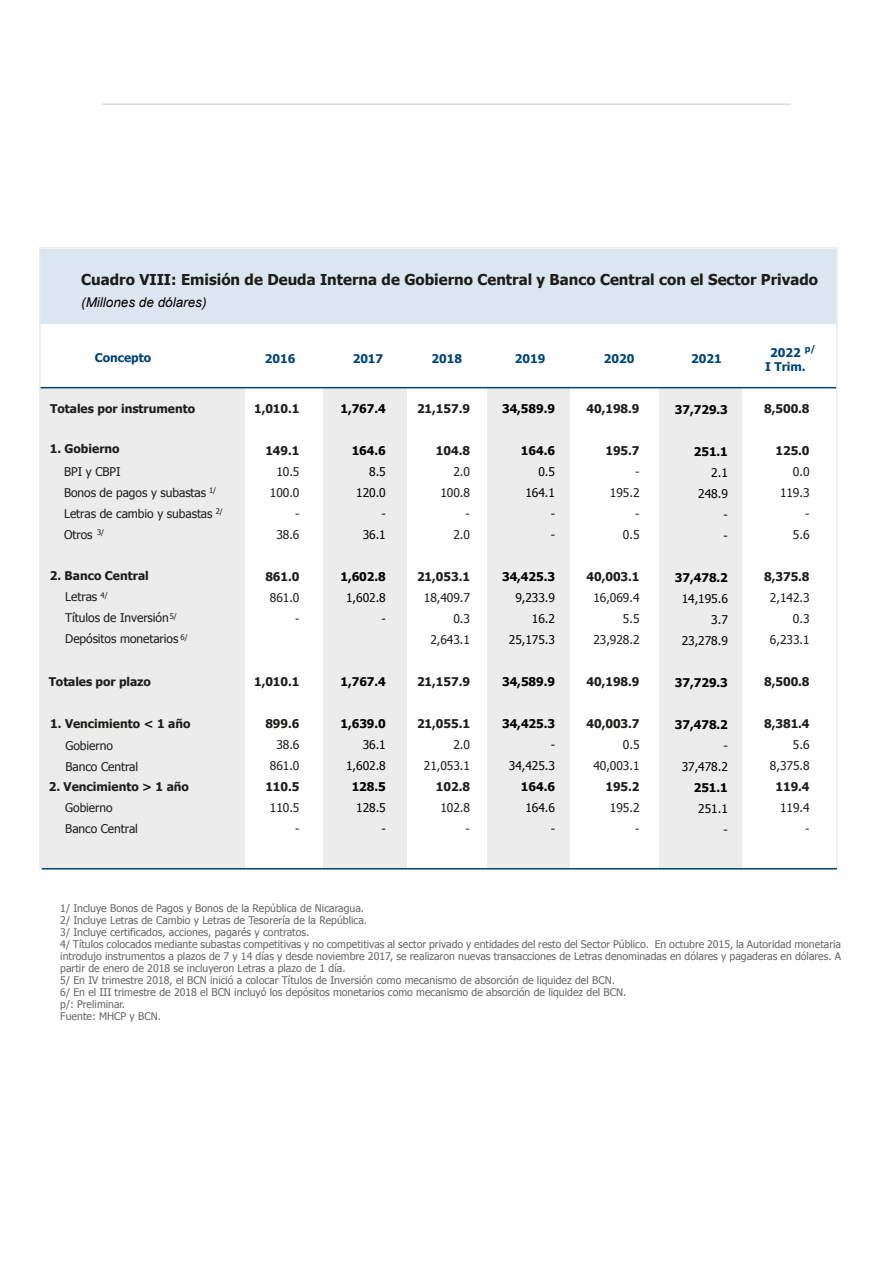
<style>
.page{position:relative;width:893px;height:1263px;background:#fff}
.page>*{position:absolute;margin:0;border:0;box-sizing:border-box;transform-origin:0 0}
.t1{font:700 15px "Tahoma";color:#1d1d1b}
.t2{font:italic 13.5px "Arial";color:#000}
.t3{font:12px/21px "Tahoma";letter-spacing:-.005em;color:#1d1d1b;text-align:right}
.t4{font:700 12px "Tahoma";letter-spacing:-.005em;color:#1d1d1b}
.t5{font:12px/21px "Tahoma";letter-spacing:-.005em;color:#000;text-align:right}
.t6{font:700 12px "Tahoma";letter-spacing:-.005em;color:#000}
.t7{font:700 12px/14.4px "Tahoma";color:#004577;text-align:center}
.t8{font:10.5px/12px "Tahoma";color:#666}
.t9{font:700 9px "Tahoma";color:#004577}
.t10{font:7.65px "Tahoma";color:#1d1d1b}
</style>
<div class="page">
<div style="left:40px;top:249px;width:797px;height:74px;background:#dce6f1"></div>
<hr style="left:102px;top:103px;width:689px;height:2px;background:#dadada">
<div style="left:323px;top:388px;width:83px;height:481px;background:#ececec"></div>
<div style="left:40px;top:388px;width:205px;height:481px;background:#ececec"></div>
<div style="left:660px;top:389px;width:82px;height:481px;background:#ececec"></div>
<div style="left:487px;top:388px;width:83px;height:481px;background:#ececec"></div>
<hr style="left:40px;top:387px;width:797px;height:1px;background:#044676">
<hr style="left:42px;top:868px;width:795px;height:1px;background:#044676">
<h1 class="t1" style="left:81px;top:269px;width:738px">Cuadro VIII: Emisión de Deuda Interna de Gobierno Central y Banco Central con el Sector Privado</h1>
<p class="t2" style="left:81px;top:293px;width:127px">(Millones de dólares)</p>
<p class="t7" style="left:95px;top:350px;width:58px">Concepto</p>
<p class="t7" style="left:515px;top:351px;width:32px">2019</p>
<p class="t7" style="left:604px;top:350px;width:32px">2020</p>
<p class="t7" style="left:691px;top:350px;width:32px">2021</p>
<p class="t4" style="left:50px;top:400px;width:147px">Totales por instrumento</p>
<p class="t4" style="left:50px;top:440px;width:71px">1. Gobierno</p>
<p class="t3" style="left:64px;top:460px;width:150px;text-align:left">BPI y CBPI<br>Bonos de pagos y subastas<br>Letras de cambio y subastas<br>Otros</p>
<p class="t7" style="left:265px;top:351px;width:32px">2016</p>
<p class="t7" style="left:353px;top:351px;width:32px">2017</p>
<p class="t7" style="left:431px;top:351px;width:32px">2018</p>
<p class="t6" style="left:502px;top:400px;width:54px">34,589.9</p>
<p class="t6" style="left:521px;top:442px;width:36px">164.6</p>
<p class="t5" style="left:525px;top:460px;width:31px">0.5<br>164.1 -<br>-</p>
<p class="t6" style="left:502px;top:568px;width:54px">34,425.3</p>
<p class="t5" style="left:509px;top:586px;width:48px">9,233.9<br>16.2<br>25,175.3</p>
<p class="t6" style="left:502px;top:673px;width:54px">34,589.9</p>
<p class="t6" style="left:502px;top:715px;width:54px">34,425.3</p>
<p class="t5" style="left:509px;top:733px;width:48px">-<br>34,425.3</p>
<p class="t6" style="left:521px;top:778px;width:36px">164.6</p>
<p class="t5" style="left:525px;top:796px;width:31px">164.6 -</p>
<p class="t4" style="left:587px;top:400px;width:54px">40,198.9</p>
<p class="t4" style="left:605px;top:442px;width:36px">195.7</p>
<p class="t3" style="left:610px;top:460px;width:31px">-<br>195.2 -<br>0.5</p>
<p class="t4" style="left:587px;top:568px;width:54px">40,003.1</p>
<p class="t3" style="left:593px;top:586px;width:48px">16,069.4<br>5.5<br>23,928.2</p>
<p class="t4" style="left:587px;top:673px;width:54px">40,198.9</p>
<p class="t4" style="left:587px;top:715px;width:54px">40,003.7</p>
<p class="t3" style="left:593px;top:733px;width:48px">0.5<br>40,003.1</p>
<p class="t4" style="left:605px;top:778px;width:36px">195.2</p>
<p class="t3" style="left:610px;top:796px;width:31px">195.2 -</p>
<p class="t4" style="left:417px;top:400px;width:54px">21,157.9</p>
<p class="t4" style="left:436px;top:442px;width:36px">104.8</p>
<p class="t3" style="left:440px;top:460px;width:31px">2.0<br>100.8 -<br>2.0</p>
<p class="t4" style="left:417px;top:568px;width:54px">21,053.1</p>
<p class="t3" style="left:424px;top:586px;width:48px">18,409.7<br>0.3<br>2,643.1</p>
<p class="t4" style="left:417px;top:673px;width:54px">21,157.9</p>
<p class="t4" style="left:417px;top:715px;width:54px">21,055.1</p>
<p class="t3" style="left:424px;top:733px;width:48px">2.0<br>21,053.1</p>
<p class="t4" style="left:436px;top:778px;width:36px">102.8</p>
<p class="t3" style="left:440px;top:796px;width:31px">102.8 -</p>
<p class="t4" style="left:254px;top:400px;width:47px">1,010.1</p>
<p class="t4" style="left:265px;top:442px;width:36px">149.1</p>
<p class="t3" style="left:270px;top:460px;width:31px">10.5<br>100.0 -<br>38.6</p>
<p class="t4" style="left:265px;top:568px;width:36px">861.0</p>
<p class="t3" style="left:270px;top:586px;width:31px">861.0 -</p>
<p class="t6" style="left:340px;top:400px;width:47px">1,767.4</p>
<p class="t6" style="left:352px;top:442px;width:36px">164.6</p>
<p class="t5" style="left:356px;top:460px;width:31px">8.5<br>120.0 -<br>36.1</p>
<p class="t6" style="left:340px;top:568px;width:47px">1,602.8</p>
<p class="t5" style="left:346px;top:586px;width:41px">1,602.8 -</p>
<p class="t6" style="left:675px;top:401px;width:54px">37,729.3</p>
<p class="t6" style="left:694px;top:443px;width:36px">251.1</p>
<p class="t5" style="left:698px;top:461px;width:31px">2.1<br>248.9 -<br>-</p>
<p class="t6" style="left:675px;top:569px;width:54px">37,478.2</p>
<p class="t5" style="left:682px;top:587px;width:48px">14,195.6<br>3.7<br>23,278.9</p>
<p class="t6" style="left:675px;top:674px;width:54px">37,729.3</p>
<p class="t6" style="left:675px;top:716px;width:54px">37,478.2</p>
<p class="t5" style="left:682px;top:734px;width:48px">-<br>37,478.2</p>
<p class="t6" style="left:694px;top:779px;width:36px">251.1</p>
<p class="t5" style="left:698px;top:797px;width:31px">251.1 -</p>
<p class="t10" style="left:209px;top:485px;width:9px">1/</p>
<p class="t10" style="left:216px;top:506px;width:9px">2/</p>
<p class="t10" style="left:97px;top:527px;width:9px">3/</p>
<p class="t4" style="left:50px;top:567px;width:101px">2. Banco Central</p>
<p class="t10" style="left:101px;top:590px;width:9px">4/</p>
<p class="t3" style="left:65px;top:586px;width:115px;text-align:left">Letras<br>Títulos de Inversión<br>Depósitos monetarios</p>
<p class="t10" style="left:170px;top:611px;width:9px">5/</p>
<p class="t10" style="left:181px;top:632px;width:9px">6/</p>
<p class="t4" style="left:254px;top:673px;width:47px">1,010.1</p>
<p class="t4" style="left:265px;top:715px;width:36px">899.6</p>
<p class="t3" style="left:270px;top:733px;width:31px;text-align:center">38.6<br>861.0</p>
<p class="t4" style="left:265px;top:778px;width:36px">110.5</p>
<p class="t3" style="left:270px;top:796px;width:31px">110.5 -</p>
<p class="t6" style="left:340px;top:673px;width:47px">1,767.4</p>
<p class="t6" style="left:340px;top:715px;width:47px">1,639.0</p>
<p class="t5" style="left:346px;top:733px;width:41px">36.1<br>1,602.8</p>
<p class="t6" style="left:352px;top:778px;width:36px">128.5</p>
<p class="t5" style="left:356px;top:796px;width:31px">128.5 -</p>
<p class="t4" style="left:49px;top:674px;width:104px">Totales por plazo</p>
<p class="t4" style="left:50px;top:715px;width:142px">1. Vencimiento &lt; 1 año</p>
<p class="t3" style="left:66px;top:735px;width:74px;text-align:left">Gobierno<br>Banco Central</p>
<p class="t4" style="left:49px;top:778px;width:142px">2. Vencimiento &gt; 1 año</p>
<p class="t3" style="left:65px;top:796px;width:74px;text-align:left">Gobierno<br>Banco Central</p>
<p class="t7" style="left:765px;top:345px;width:42px">2022<br>I Trim.</p>
<p class="t9" style="left:805px;top:342px;width:12px">p/</p>
<p class="t4" style="left:764px;top:400px;width:47px">8,500.8</p>
<p class="t4" style="left:775px;top:442px;width:36px">125.0</p>
<p class="t3" style="left:780px;top:460px;width:31px">0.0<br>119.3 -<br>5.6</p>
<p class="t4" style="left:764px;top:568px;width:47px">8,375.8</p>
<p class="t3" style="left:770px;top:586px;width:41px">2,142.3<br>0.3<br>6,233.1</p>
<p class="t4" style="left:764px;top:673px;width:47px">8,500.8</p>
<p class="t4" style="left:764px;top:715px;width:47px">8,381.4</p>
<p class="t3" style="left:770px;top:733px;width:41px">5.6<br>8,375.8</p>
<p class="t4" style="left:775px;top:778px;width:36px">119.4</p>
<p class="t3" style="left:780px;top:796px;width:31px">119.4 -</p>
<p class="t8" style="left:60px;top:902px;width:782px">1/ Incluye Bonos de Pagos y Bonos de la República de Nicaragua.<br>2/ Incluye Letras de Cambio y Letras de Tesorería de la República.<br>3/ Incluye certificados, acciones, pagarés y contratos.<br>4/ Títulos colocados mediante subastas competitivas y no competitivas al sector privado y entidades del resto del Sector Público. En octubre 2015, la Autoridad monetaria introdujo instrumentos a plazos de 7 y 14 días y desde noviembre 2017, se realizaron nuevas transacciones de Letras denominadas en dólares y pagaderas en dólares. A partir de enero de 2018 se incluyeron Letras a plazo de 1 día.<br>5/ En IV trimestre 2018, el BCN inició a colocar Títulos de Inversión como mecanismo de absorción de liquidez del BCN.<br>6/ En el III trimestre de 2018 el BCN incluyó los depósitos monetarios como mecanismo de absorción de liquidez del BCN.<br>p/: Preliminar.<br>Fuente: MHCP y BCN.</p>
</div>
